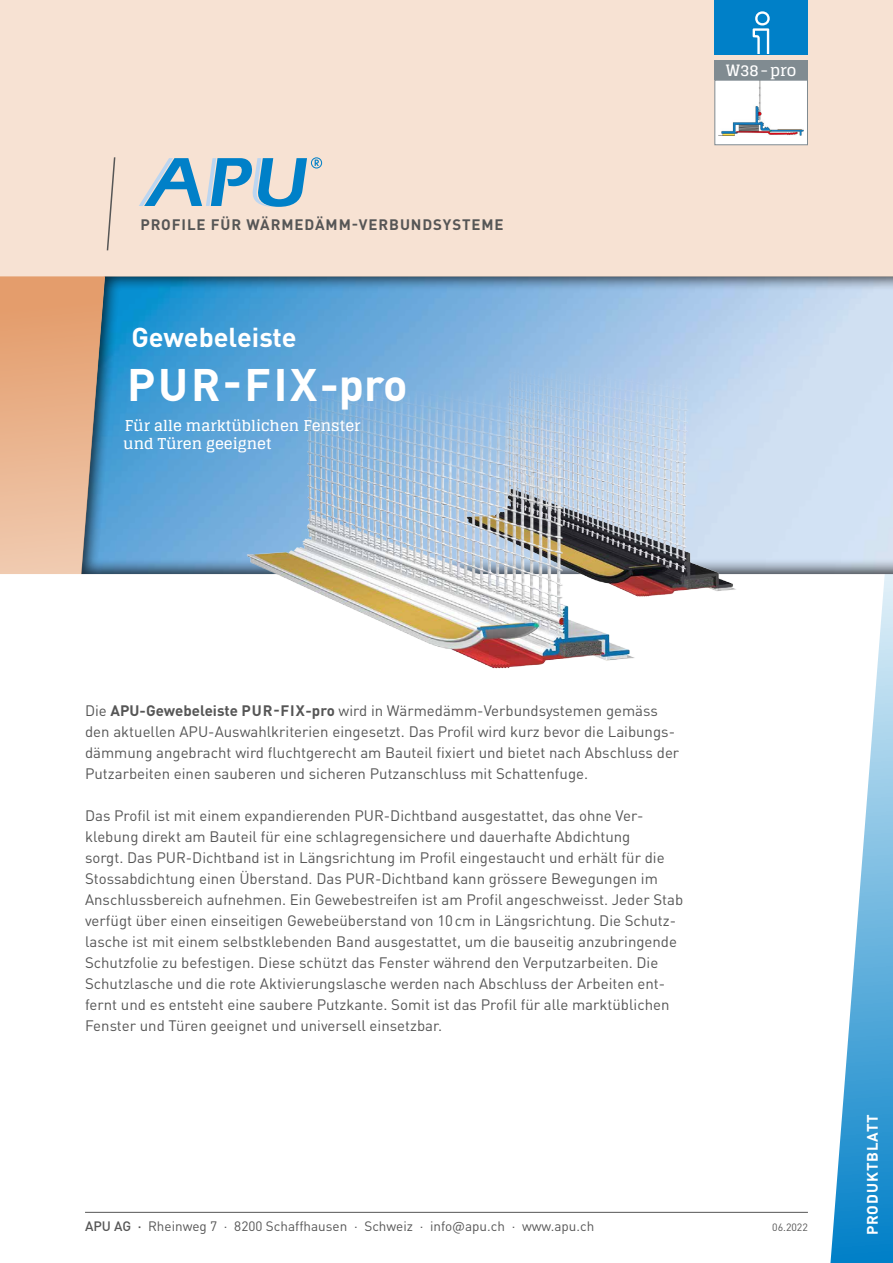
<style>
.page{position:relative;width:893px;height:1263px;background:#fff}
.page>*{position:absolute;margin:0;border:0;box-sizing:border-box;transform-origin:0 0}
.t1{font:700 45px "DIN Pro";letter-spacing:.06em;color:#fff}
.t2{font:700 27px "DIN Pro";color:#fff}
.t3{font:700 15.6px "Glegoo";color:#fff}
.t4{font:15px/21px "DIN Pro";color:#565656}
.t5{font:700 15px/18px "Glegoo";color:#fff}
.t6{font:700 15px "DIN Pro";letter-spacing:.06em;color:#565656}
.t7{font:700 15px "DIN Pro";letter-spacing:.06em;color:#fff}
.t8{font:13.5px "DIN Pro";color:#565656}
.t9{font:10.5px "DIN Pro";color:#565656}
.s1{font-weight:700}
.s2{font-weight:500}
</style>
<div class="page">
<hr style="left:85px;top:1212px;width:723px;height:1px;background:#565656">
<div style="left:0;top:0;width:893px;height:276px;background:#f7e2d3"></div>
<svg style="left:830px;top:575px;width:63px;height:688px"></svg>
<div style="left:714px;top:0;width:94px;height:54px;background:#0080c8"></div>
<svg style="left:753px;top:11px;width:17px;height:43px"></svg>
<svg style="left:139px;top:157px;width:183px;height:50px"></svg>
<svg style="left:106px;top:157px;width:10px;height:94px"></svg>
<svg style="left:81px;top:276px;width:812px;height:299px;background:#8cbadd"></svg>
<svg style="left:0;top:276px;width:105px;height:298px;background:#d9ab8a"></svg>
<div style="left:714px;top:60px;width:94px;height:20px;background:#808b91"></div>
<div style="left:715px;top:80px;width:92px;height:65px;background:#fff"></div>
<img style="left:721px;top:82px;width:83px;height:53px">
<div style="left:714px;top:80px;width:94px;height:65px;border:1px solid #808b91"></div>
<img style="left:653px;top:361px;width:96px;height:235px">
<img style="left:230px;top:286px;width:423px;height:383px">
<p class="t6" style="left:140px;top:212px;width:365px">PROFILE FÜR WÄRMEDÄMM-VERBUNDSYSTEME</p>
<h2 class="t2" style="left:131px;top:314px;width:167px">Gewebeleiste</h2>
<h1 class="t1" style="left:127px;top:347px;width:282px">PUR-FIX-pro</h1>
<p class="t5" style="left:123px;top:417px;width:239px">Für alle marktüblichen Fenster und Türen geeignet</p>
<p class="t3" style="left:726px;top:61px;width:72px">W38-pro</p>
<p class="t4" style="left:85px;top:699px;width:596px">Die <span class="s1">APU-Gewebeleiste PUR-FIX-pro</span> wird in Wärmedämm-Verbundsystemen gemäss den aktuellen APU-Auswahlkriterien eingesetzt. Das Profil wird kurz bevor die Laibungs&shy;dämmung angebracht wird fluchtgerecht am Bauteil fixiert und bietet nach Abschluss der Putzarbeiten einen sauberen und sicheren Putzanschluss mit Schattenfuge.</p>
<p class="t4" style="left:85px;top:804px;width:600px">Das Profil ist mit einem expandierenden PUR-Dichtband ausgestattet, das ohne Ver&shy;klebung direkt am Bauteil für eine schlagregensichere und dauerhafte Abdichtung<br>sorgt. Das PUR-Dichtband ist in Längsrichtung im Profil eingestaucht und erhält für die Stossabdichtung einen Überstand. Das PUR-Dichtband kann grössere Bewegungen im Anschlussbereich aufnehmen. Ein Gewebestreifen ist am Profil angeschweisst. Jeder Stab verfügt über einen einseitigen Gewebeüberstand von 10cm in Längsrichtung. Die Schutz&shy;lasche ist mit einem selbstklebenden Band ausgestattet, um die bauseitig anzubringende Schutzfolie zu befestigen. Diese schützt das Fenster während den Verputzarbeiten. Die Schutzlasche und die rote Aktivierungslasche werden nach Abschluss der Arbeiten ent&shy;fernt und es entsteht eine saubere Putzkante. Somit ist das Profil für alle marktüblichen Fenster und Türen geeignet und universell einsetzbar.</p>
<p class="t8" style="left:85px;top:1215px;width:511px"><span class="s2">APU AG ·</span> Rheinweg 7 · 8200 Schaffhausen · Schweiz · info@apu.ch · www.apu.ch</p>
<p class="t9" style="left:772px;top:1219px;width:37px">06.2022</p>
<p class="t7" style="left:860px;top:1235px;width:123px;rotate:-90deg">PRODUKTBLATT</p>
</div>
